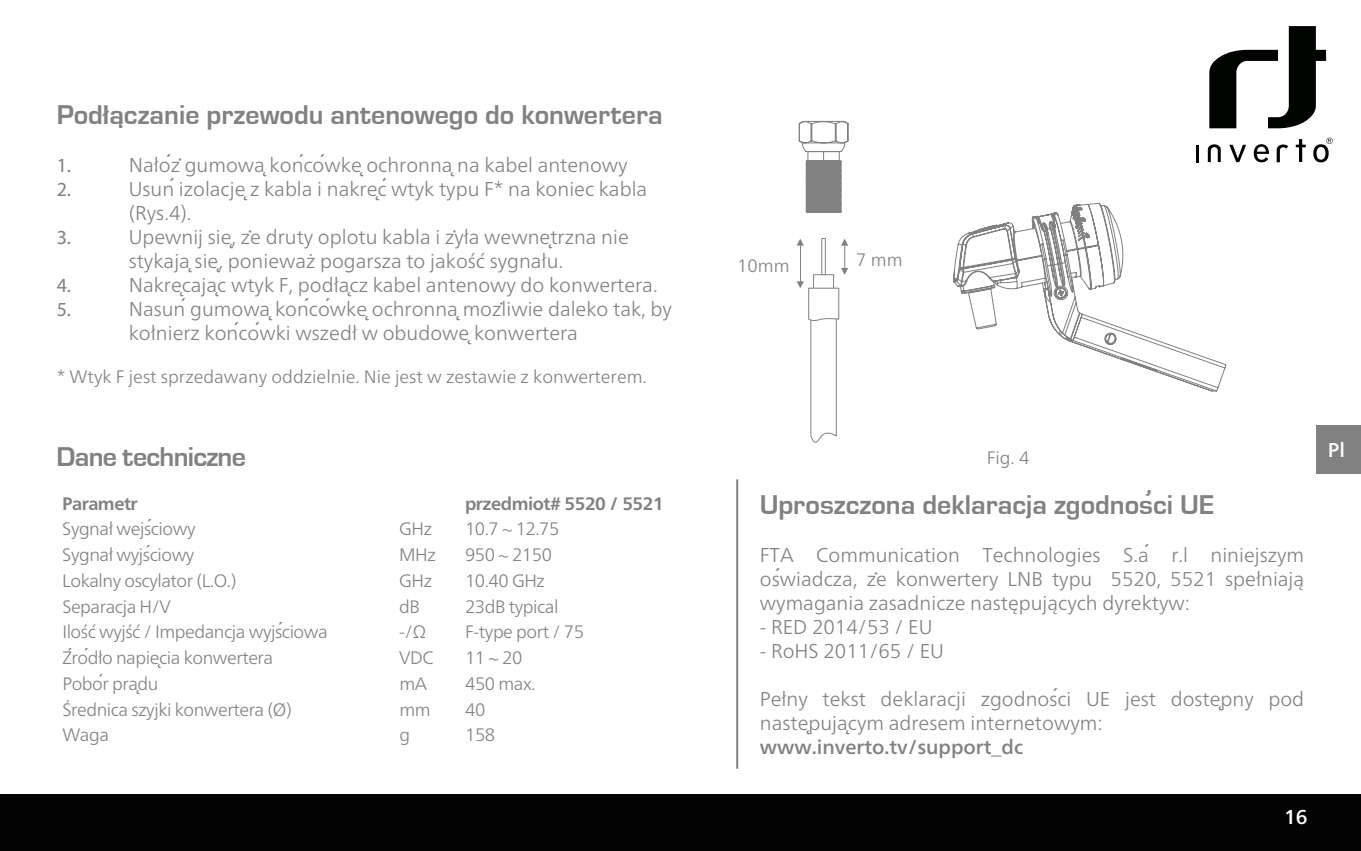
<style>
.page{position:relative;width:1361px;height:851px;background:#fff}
.page>*{position:absolute;margin:0;border:0;box-sizing:border-box;transform-origin:0 0}
.t1{font:700 28px "Eurostile T";color:#818181}
.t2{font:700 28px "Eurostile T";letter-spacing:-.025em;color:#818181}
.t3{font:300 20px/24px "Frutiger Neue LT";color:#818181}
.t4{font:20px "Myriad Pro";color:#818181}
.t5{font:500 20px "Frutiger Neue LT";color:#fff}
.t6{font:300 18px "Frutiger Neue LT";letter-spacing:-.025em;color:#818181}
.t7{font:300 18px "Frutiger Neue LT";color:#818181}
.t8{font:700 18px "Frutiger Neue LT";letter-spacing:-.025em;color:#818181}
.t9{font:18px "Arial";color:#818181}
.s1{font-family:"Arial";font-weight:400}
.s2{font-weight:500}
</style>
<div class="page">
<div style="left:0;top:794px;width:1361px;height:56px;background:#030303"></div>
<svg style="left:1209px;top:26px;width:117px;height:102px"></svg>
<svg style="left:1295px;top:139px;width:10px;height:23px"></svg>
<hr style="left:1196px;top:145px;width:3px;height:17px;background:#020402">
<svg style="left:1229px;top:145px;width:17px;height:17px"></svg>
<svg style="left:1253px;top:144px;width:16px;height:18px"></svg>
<svg style="left:1276px;top:144px;width:12px;height:18px"></svg>
<svg style="left:1207px;top:144px;width:13px;height:18px"></svg>
<svg style="left:1313px;top:138px;width:19px;height:24px"></svg>
<hr style="left:736px;top:479px;width:2px;height:289px;background:#818181">
<svg style="left:799px;top:121px;width:49px;height:92px"></svg>
<div style="left:821px;top:238px;width:4px;height:37px;border:1px solid #818181"></div>
<div style="left:813px;top:274px;width:21px;height:15px;background:#fff;border:1px solid #818181"></div>
<hr style="left:800px;top:244px;width:1px;height:39px;background:#818181">
<svg style="left:797px;top:239px;width:7px;height:6px"></svg>
<svg style="left:841px;top:239px;width:7px;height:36px"></svg>
<svg style="left:796px;top:281px;width:43px;height:161px"></svg>
<div style="left:1316px;top:425px;width:45px;height:48px;background:#818181"></div>
<svg style="left:953px;top:203px;width:273px;height:188px"></svg>
<h1 class="t1" style="left:57px;top:99px;width:607px">Podłaczanie przewodu antenowego do konwertera</h1>
<p class="t4" style="left:57px;top:153px;width:16px">1.</p>
<p class="t3" style="left:129px;top:153px;width:500px">Nało<span class="s1">́</span>z<span class="s1">̇</span> gumowa<span class="s1">̨</span> kon<span class="s1">́</span>co<span class="s1">́</span>wke<span class="s1">̨</span> ochronna<span class="s1">̨</span> na kabel antenowy</p>
<p class="t4" style="left:57px;top:177px;width:16px">2.</p>
<p class="t3" style="left:129px;top:177px;width:520px">Usun<span class="s1">́</span>izolacje<span class="s1">̨</span> z kabla i nakre<span class="s1">̨</span>c<span class="s1">́</span>wtyk typu F* na koniec kabla (Rys.4).</p>
<p class="t4" style="left:57px;top:225px;width:16px">3.</p>
<p class="t3" style="left:129px;top:225px;width:501px">Upewnij sie<span class="s1">̨</span>, z<span class="s1">̇</span>e druty oplotu kabla i z<span class="s1">̇</span>yła wewne<span class="s1">̨</span>trzna nie stykaja<span class="s1">̨</span> sie<span class="s1">̨</span>, ponieważ pogarsza to jakość sygnału.</p>
<p class="t4" style="left:57px;top:273px;width:16px">4.</p>
<p class="t3" style="left:129px;top:273px;width:530px">Nakre<span class="s1">̨</span>caja<span class="s1">̨</span>c wtyk F, podła<span class="s1">̨</span>cz kabel antenowy do konwertera.</p>
<p class="t4" style="left:57px;top:297px;width:16px">5.</p>
<p class="t3" style="left:129px;top:297px;width:545px">Nasun<span class="s1">́</span>gumowa<span class="s1">̨</span> kon<span class="s1">́</span>co<span class="s1">́</span>wke<span class="s1">̨</span> ochronna<span class="s1">̨</span> moz<span class="s1">̇</span>liwie daleko tak, by kołnierz kon<span class="s1">́</span>co<span class="s1">́</span>wki wszedł w obudowe<span class="s1">̨</span> konwertera</p>
<p class="t7" style="left:57px;top:366px;width:591px">* Wtyk F jest sprzedawany oddzielnie. Nie jest w zestawie z konwerterem.</p>
<h1 class="t1" style="left:124px;top:149px;width:8px;rotate:-180deg">,</h1>
<h1 class="t2" style="left:57px;top:440px;width:191px">Dane techniczne</h1>
<p class="t8" style="left:62px;top:492px;width:77px">Parametr</p>
<p class="t8" style="left:465px;top:492px;width:200px">przedmiot# 5520 / 5521</p>
<p class="t6" style="left:62px;top:518px;width:135px">Sygnał wejsciowy</p>
<p class="t9" style="left:151px;top:516px;width:5px">́</p>
<p class="t6" style="left:399px;top:518px;width:34px">GHz</p>
<p class="t6" style="left:465px;top:518px;width:96px">10.7 ~ 12.75</p>
<p class="t9" style="left:150px;top:542px;width:5px">́</p>
<p class="t6" style="left:62px;top:543px;width:134px">Sygnał wyjsciowy</p>
<p class="t6" style="left:399px;top:543px;width:38px">MHz</p>
<p class="t6" style="left:465px;top:543px;width:88px">950 ~ 2150</p>
<p class="t6" style="left:62px;top:569px;width:176px">Lokalny oscylator (L.O.)</p>
<p class="t6" style="left:399px;top:569px;width:34px">GHz</p>
<p class="t6" style="left:465px;top:569px;width:81px">10.40 GHz</p>
<p class="t6" style="left:62px;top:595px;width:110px">Separacja H/V</p>
<p class="t6" style="left:399px;top:595px;width:22px">dB</p>
<p class="t6" style="left:465px;top:595px;width:95px">23dB typical</p>
<p class="t6" style="left:62px;top:621px;width:267px">Ilość wyjść / Impedancja wyjsciowa</p>
<p class="t9" style="left:282px;top:619px;width:5px">́</p>
<p class="t6" style="left:399px;top:621px;width:29px">-/Ω</p>
<p class="t6" style="left:465px;top:621px;width:121px">F-type port / 75</p>
<p class="t6" style="left:62px;top:646px;width:212px">Zro<span class="s1">́</span> dło napiecia konwertera</p>
<p class="t9" style="left:88px;top:645px;width:5px">́</p>
<p class="t9" style="left:159px;top:645px;width:4px">̨</p>
<p class="t9" style="left:103px;top:671px;width:5px">́</p>
<p class="t6" style="left:62px;top:672px;width:98px">Pobor pradu</p>
<p class="t9" style="left:138px;top:671px;width:4px">̨</p>
<p class="t6" style="left:399px;top:646px;width:36px">VDC</p>
<p class="t6" style="left:465px;top:646px;width:59px">11 ~ 20</p>
<p class="t6" style="left:399px;top:672px;width:29px">mA</p>
<p class="t6" style="left:465px;top:672px;width:72px">450 max.</p>
<p class="t6" style="left:62px;top:698px;width:231px">Średnica szyjki konwertera (Ø)</p>
<p class="t6" style="left:399px;top:698px;width:33px">mm</p>
<p class="t6" style="left:465px;top:698px;width:22px">40</p>
<p class="t6" style="left:62px;top:724px;width:48px">Waga</p>
<p class="t6" style="left:399px;top:724px;width:12px">g</p>
<p class="t6" style="left:465px;top:724px;width:32px">158</p>
<p class="t6" style="left:737px;top:255px;width:54px">10mm</p>
<p class="t6" style="left:856px;top:249px;width:48px">7 mm</p>
<p class="t6" style="left:986px;top:446px;width:44px">Fig. 4</p>
<h1 class="t1" style="left:760px;top:489px;width:456px">Uproszczona deklaracja zgodnosci UE</h1>
<p class="t3" style="left:760px;top:542px;width:546px;text-align:justify">FTA Communication Technologies S.a<span class="s1">́</span> r.l niniejszym os<span class="s1">́</span>wiadcza, z<span class="s1">̇</span>e konwertery LNB typu 5520, 5521 spełniają wymagania zasadnicze następujących dyrektyw:</p>
<p class="t3" style="left:760px;top:614px;width:174px">- RED 2014/53 / EU</p>
<p class="t3" style="left:760px;top:638px;width:186px">- RoHS 2011/65 / EU</p>
<p class="t3" style="left:760px;top:686px;width:546px">Pełny tekst deklaracji zgodnos<span class="s1">́</span>ci UE jest doste<span class="s1">̨</span>pny pod naste<span class="s1">̨</span>puja<span class="s1">̨</span>cym adresem internetowym: <span class="s2">www.inverto.tv/support_dc</span></p>
<p class="t5" style="left:1284px;top:805px;width:25px">16</p>
<p class="t5" style="left:1328px;top:438px;width:19px">Pl</p>
</div>
